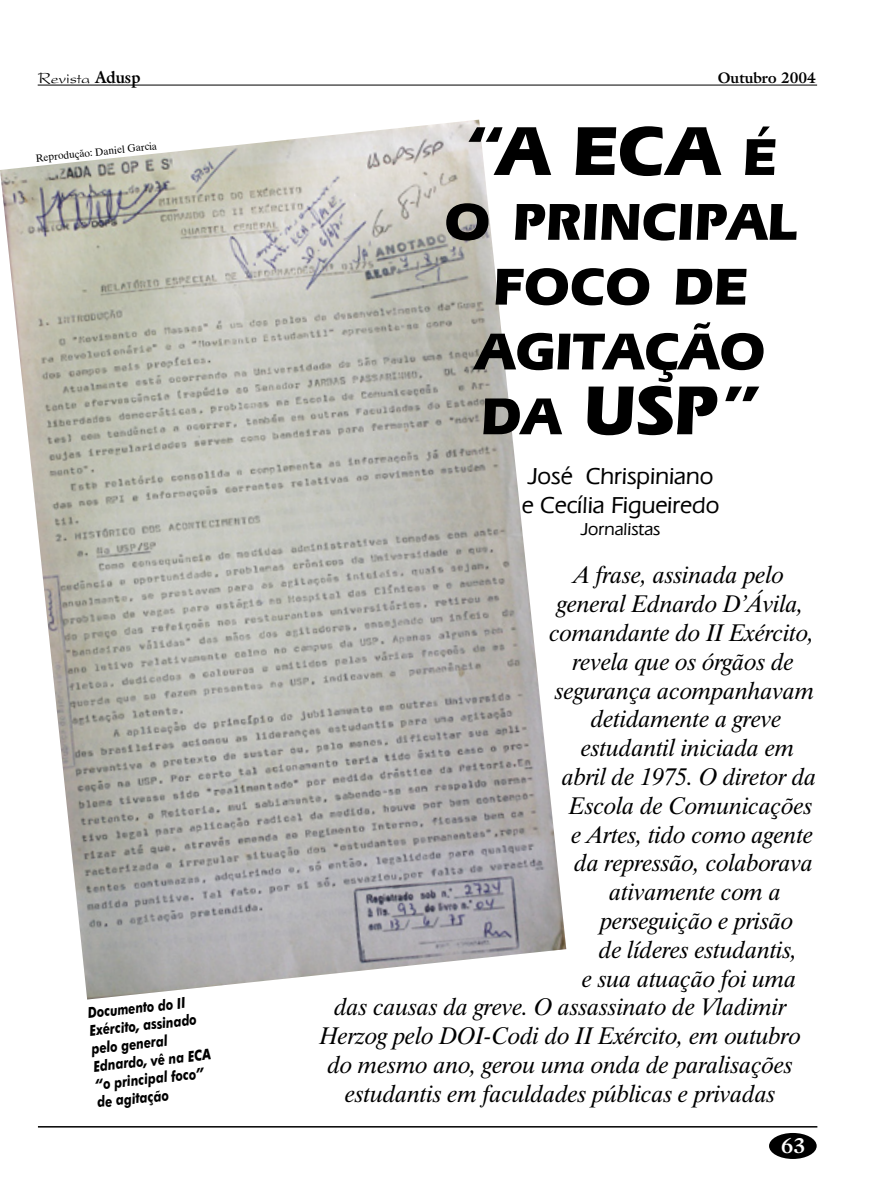
<style>
.page{position:relative;width:893px;height:1191px;background:#fff}
.page>*{position:absolute;margin:0;border:0;box-sizing:border-box;transform-origin:0 0}
.t1{font:700 72px "Eras IT Cby BT";color:#000}
.t2{font:700 54px/64.8px "Eras IT Cby BT";color:#000;text-align:center}
.t3{font:italic 24px "Dutch 801 BT";color:#000}
.t4{font:500 24px/28.8px "Eras IT Cby BT";color:#000}
.t5{font:700 21px "Galliard IT Cby BT";color:#fff}
.t6{font:500 18px "Eras IT Cby BT";color:#000}
.t7{font:16.5px "President";color:#000}
.t8{font:italic 700 15px/18px "Futura BT";color:#000;scale:.8 1}
.t9{font:700 15px "Galliard IT Cby BT";color:#000}
.t10{font:10.5px "Dutch 801 BT";color:#000}
.s1{font-family:"Galliard IT Cby BT";font-weight:700}
.s2{font-size:54px}
</style>
<div class="page">
<hr style="left:38px;top:1126px;width:779px;height:1px;background:#000">
<div style="left:769px;top:1133px;width:48px;height:26px;background:#000;border-radius:50%"></div>
<hr style="left:38px;top:85px;width:779px;height:1px;background:#000">
<img style="left:0;top:120px;width:566px;height:879px">
<p class="t7" style="left:38px;top:69px;width:104px">Revista <span class="s1">Adusp</span></p>
<p class="t9" style="left:718px;top:68px;width:100px">Outubro 2004</p>
<h1 class="t1" style="left:464px;top:106px;width:313px">“A ECA <span class="s2">É</span></h1>
<h2 class="t2" style="left:444px;top:189px;width:354px">O PRINCIPAL<br>FOCO DE<br>AGITAÇÃO</h2>
<h1 class="t1" style="left:481px;top:365px;width:280px"><span class="s2">DA</span> USP”</h1>
<p class="t4" style="left:522px;top:461px;width:199px">José Chrispiniano e Cecília Figueiredo</p>
<p class="t6" style="left:581px;top:518px;width:81px">Jornalistas</p>
<p class="t3" style="left:574px;top:560px;width:212px">A frase, assinada pelo</p>
<p class="t3" style="left:557px;top:589px;width:248px">general Ednardo D’Ávila,</p>
<p class="t3" style="left:550px;top:618px;width:266px">comandante do II Exército,</p>
<p class="t3" style="left:573px;top:646px;width:223px">revela que os órgãos de</p>
<p class="t3" style="left:556px;top:675px;width:261px">segurança acompanhavam</p>
<p class="t3" style="left:591px;top:704px;width:192px">detidamente a greve</p>
<p class="t3" style="left:582px;top:733px;width:215px">estudantil iniciada em</p>
<p class="t3" style="left:562px;top:762px;width:256px">abril de 1975. O diretor da</p>
<p class="t3" style="left:570px;top:790px;width:245px">Escola de Comunicações</p>
<p class="t3" style="left:572px;top:819px;width:243px">e Artes, tido como agente</p>
<p class="t3" style="left:575px;top:848px;width:240px">da repressão, colaborava</p>
<p class="t3" style="left:610px;top:877px;width:173px">ativamente com a</p>
<p class="t3" style="left:601px;top:906px;width:195px">perseguição e prisão</p>
<p class="t3" style="left:600px;top:934px;width:200px">de líderes estudantis,</p>
<p class="t3" style="left:582px;top:963px;width:216px">e sua atuação foi uma</p>
<p class="t3" style="left:335px;top:992px;width:453px">das causas da greve. O assassinato de Vladimir</p>
<p class="t3" style="left:320px;top:1021px;width:483px">Herzog pelo DOI-Codi do II Exército, em outubro</p>
<p class="t3" style="left:328px;top:1050px;width:467px">do mesmo ano, gerou uma onda de paralisações</p>
<p class="t3" style="left:345px;top:1078px;width:432px">estudantis em faculdades públicas e privadas</p>
<p class="t10" style="left:35px;top:152px;width:123px;rotate:-6deg">Reprodução: Daniel Garcia</p>
<p class="t8" style="left:87px;top:1003px;width:149px;rotate:-6deg">Documento do II<br>Exército, assinado pelo general<br>Ednardo, vê na ECA “o principal foco” de agitação</p>
<p class="t5" style="left:781px;top:1132px;width:26px">63</p>
</div>
